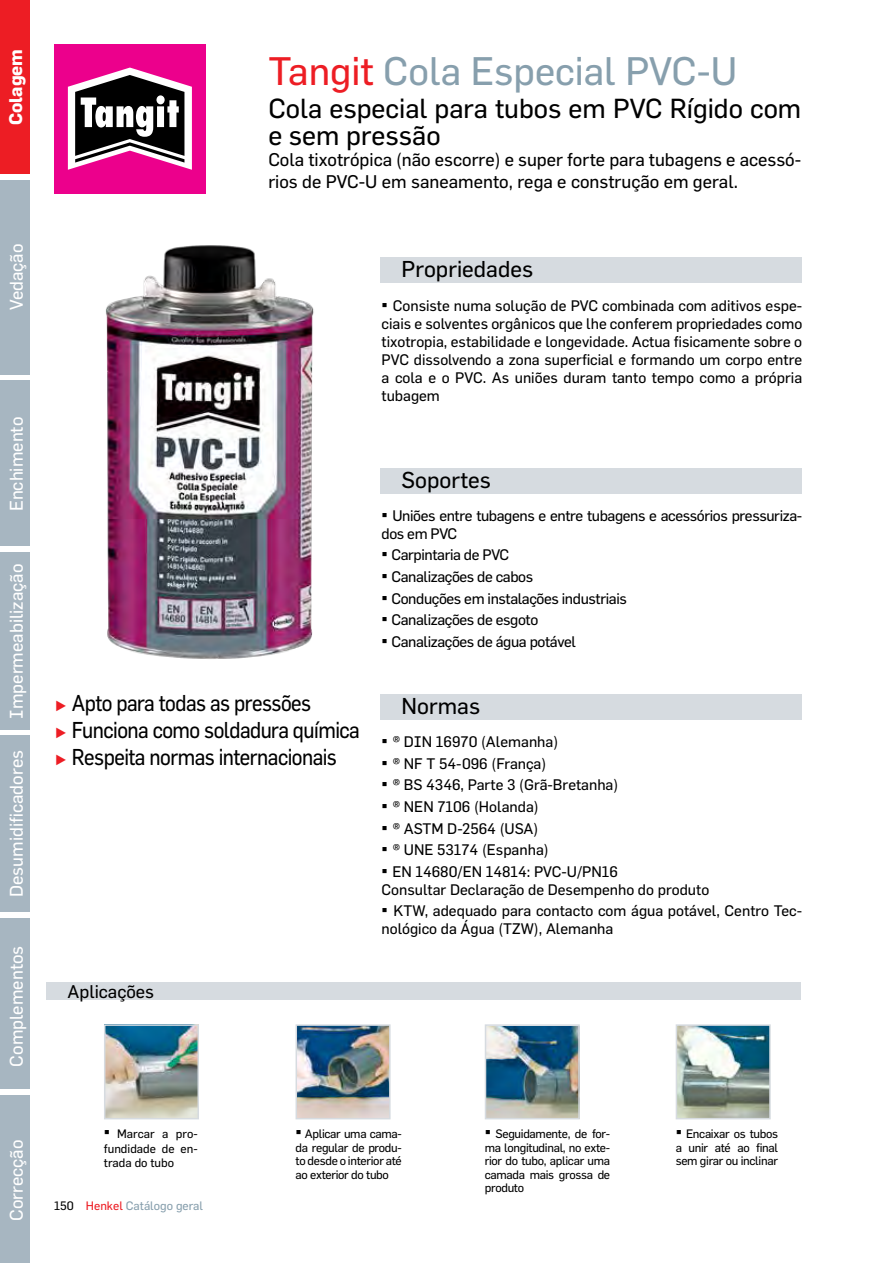
<style>
.page{position:relative;width:893px;height:1263px;background:#fff}
.page>*{position:absolute;margin:0;border:0;box-sizing:border-box;transform-origin:0 0}
.t1{font:39px "Flama Basic";color:#879fad}
.t2{font:27px/27px "Flama Basic";color:#000}
.t3{font:22.5px/27px "Flama Basic";letter-spacing:-.025em;color:#000;scale:.9 1}
.t4{font:22.5px "Flama Basic";color:#000}
.t5{font:22.5px "Flama Basic";letter-spacing:-.025em;color:#000}
.t6{font:18px/21.6px "Flama Basic";color:#000}
.t7{font:18px "Flama Basic";color:#fff}
.t8{font:700 18px "Flama";color:#fff}
.t9{font:15px/18px "Flama Basic";color:#000}
.t10{font:15px/18px "Flama Basic";letter-spacing:-.025em;color:#000}
.t11{font:12px/13.5px "Flama Basic";letter-spacing:-.025em;color:#000;text-align:justify}
.t12{font:12px "Flama Basic";color:#879fad}
.s1{color:#ed1d24}
.s2{font-family:"Arial";font-size:18px}
.s3{font-family:"Arial";font-weight:900;font-size:15px;color:#ed1d24}
.s4{color:#000}
</style>
<div class="page">
<div style="left:47px;top:982px;width:754px;height:18px;background:#d6dbe0"></div>
<div style="left:381px;top:257px;width:421px;height:26px;background:#d6dbe0"></div>
<div style="left:54px;top:44px;width:152px;height:150px;background:#ec008c"></div>
<svg style="left:68px;top:68px;width:124px;height:102px"></svg>
<div style="left:0;top:735px;width:30px;height:177px;background:#a7b6c1"></div>
<div style="left:0;top:1095px;width:30px;height:168px;background:#a7b6c1"></div>
<div style="left:0;top:381px;width:30px;height:165px;background:#a7b6c1"></div>
<div style="left:0;top:552px;width:30px;height:178px;background:#a7b6c1"></div>
<div style="left:0;top:918px;width:30px;height:171px;background:#a7b6c1"></div>
<div style="left:0;top:180px;width:30px;height:194px;background:#a7b6c1"></div>
<div style="left:0;top:0;width:30px;height:174px;background:#ed1d24"></div>
<img style="left:679px;top:1027px;width:89px;height:89px">
<img style="left:488px;top:1027px;width:89px;height:89px">
<img style="left:299px;top:1027px;width:89px;height:89px">
<img style="left:107px;top:1027px;width:89px;height:89px">
<div style="left:485px;top:1024px;width:95px;height:95px;border:2px solid #d6dbe0"></div>
<div style="left:104px;top:1024px;width:95px;height:95px;border:2px solid #d6dbe0"></div>
<div style="left:676px;top:1024px;width:95px;height:95px;border:2px solid #d6dbe0"></div>
<div style="left:296px;top:1024px;width:95px;height:95px;border:2px solid #d6dbe0"></div>
<img style="left:105px;top:245px;width:209px;height:414px">
<div style="left:381px;top:694px;width:421px;height:26px;background:#d6dbe0"></div>
<div style="left:381px;top:468px;width:421px;height:25px;background:#d6dbe0"></div>
<p class="t8" style="left:5px;top:125px;width:78px;rotate:-90deg">Colagem</p>
<p class="t7" style="left:5px;top:122px;width:23px;rotate:-90deg">Co</p>
<p class="t8" style="left:5px;top:251px;width:12px;rotate:-90deg">o</p>
<p class="t7" style="left:6px;top:310px;width:68px;rotate:-90deg">Vedação</p>
<p class="t8" style="left:5px;top:313px;width:13px;rotate:-90deg">V</p>
<p class="t7" style="left:6px;top:511px;width:96px;rotate:-90deg">Enchimento</p>
<p class="t7" style="left:6px;top:719px;width:156px;rotate:-90deg">Impermeabilização</p>
<p class="t7" style="left:6px;top:897px;width:148px;rotate:-90deg">Desumidificadores</p>
<p class="t7" style="left:6px;top:1066px;width:122px;rotate:-90deg">Complementos</p>
<p class="t7" style="left:6px;top:1221px;width:83px;rotate:-90deg">Correcção</p>
<h1 class="t1" style="left:268px;top:48px;width:470px"><span class="s1">Tangit</span> Cola Especial PVC-U</h1>
<h2 class="t2" style="left:268px;top:94px;width:534px">Cola especial para tubos em PVC Rígido com e sem pressão</h2>
<p class="t6" style="left:268px;top:149px;width:534px">Cola tixotrópica (não escorre) e super forte para tubagens e acessó&shy;rios de PVC-U em saneamento, rega e construção em geral.</p>
<h3 class="t4" style="left:402px;top:256px;width:133px">Propriedades</h3>
<p class="t9" style="left:382px;top:296px;width:422px;text-align:justify"><span class="s2">▪</span> Consiste numa solução de PVC combinada com aditivos espe&shy;ciais e solventes orgânicos que lhe conferem propriedades como tixotropia, estabilidade e longevidade. Actua fisicamente sobre o PVC dissolvendo a zona superficial e formando um corpo entre a cola e o PVC. As uniões duram tanto tempo como a própria tubagem</p>
<h3 class="t4" style="left:402px;top:466px;width:91px">Soportes</h3>
<h3 class="t3" style="left:54px;top:689px;width:341px"><span class="s3">►</span> Apto para todas as pressões<br><span class="s3">►</span> Funciona como soldadura química <span class="s3">►</span> Respeita normas internacionais</h3>
<p class="t6" style="left:68px;top:980px;width:88px">Aplicações</p>
<p class="t10" style="left:382px;top:506px;width:422px"><span class="s2">▪</span> Uniões entre tubagens e entre tubagens e acessórios pressuriza&shy;dos em PVC</p>
<p class="t10" style="left:382px;top:546px;width:129px"><span class="s2">▪</span> Carpintaria de PVC</p>
<p class="t10" style="left:382px;top:567px;width:153px"><span class="s2">▪</span> Canalizações de cabos</p>
<p class="t10" style="left:382px;top:589px;width:247px"><span class="s2">▪</span> Conduções em instalações industriais</p>
<p class="t10" style="left:382px;top:611px;width:158px"><span class="s2">▪</span> Canalizações de esgoto</p>
<p class="t10" style="left:382px;top:632px;width:196px"><span class="s2">▪</span> Canalizações de água potável</p>
<h3 class="t5" style="left:402px;top:693px;width:80px">Normas</h3>
<p class="t9" style="left:382px;top:733px;width:178px"><span class="s2">▪</span> ® DIN 16970 (Alemanha)</p>
<p class="t9" style="left:382px;top:754px;width:166px"><span class="s2">▪</span> ® NF T 54-096 (França)</p>
<p class="t9" style="left:382px;top:776px;width:238px"><span class="s2">▪</span> ® BS 4346, Parte 3 (Grã-Bretanha)</p>
<p class="t9" style="left:382px;top:797px;width:159px"><span class="s2">▪</span> ® NEN 7106 (Holanda)</p>
<p class="t9" style="left:382px;top:819px;width:158px"><span class="s2">▪</span> ® ASTM D-2564 (USA)</p>
<p class="t9" style="left:382px;top:841px;width:169px"><span class="s2">▪</span> ® UNE 53174 (Espanha)</p>
<p class="t9" style="left:382px;top:862px;width:329px"><span class="s2">▪</span> EN 14680/EN 14814: PVC-U/PN16<br>Consultar Declaração de Desempenho do produto</p>
<p class="t9" style="left:382px;top:902px;width:422px"><span class="s2">▪</span> KTW, adequado para contacto com água potável, Centro Tec&shy;nológico da Água (TZW), Alemanha</p>
<p class="t11" style="left:104px;top:1126px;width:95px;line-height:14.4px"><span class="s2">▪</span> Marcar a pro&shy;fundidade de en&shy;trada do tubo</p>
<p class="t11" style="left:485px;top:1127px;width:127px"><span class="s2">▪</span> Seguidamente, de for&shy;ma longitudinal, no exte&shy;rior do tubo, aplicar uma camada mais grossa de produto</p>
<p class="t11" style="left:296px;top:1127px;width:108px"><span class="s2">▪</span> Aplicar uma cama&shy;da regular de produ&shy;to desde o interior até ao exterior do tubo</p>
<p class="t11" style="left:676px;top:1127px;width:104px"><span class="s2">▪</span> Encaixar os tubos a unir até ao final sem girar ou inclinar</p>
<p class="t12" style="left:54px;top:1198px;width:151px"><span class="s4">150</span> <span class="s1">Henkel</span> Catálogo geral</p>
</div>
